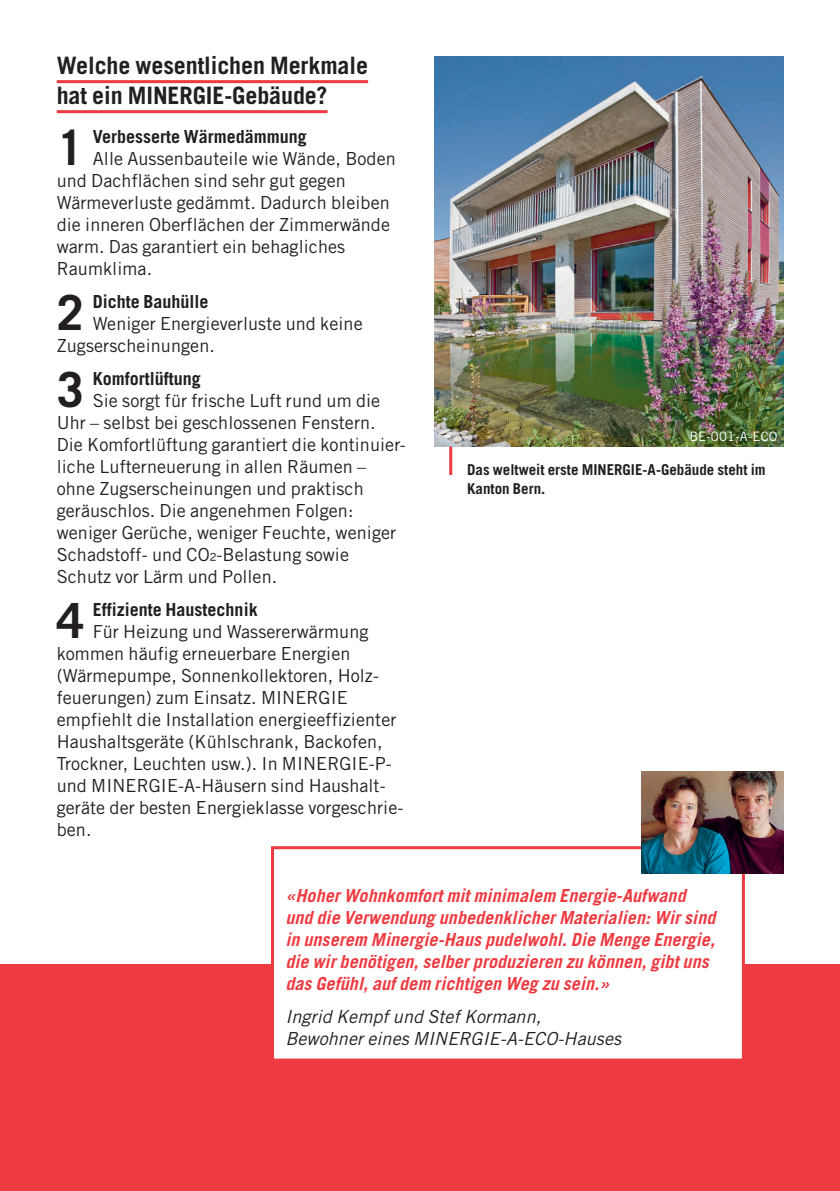
<style>
.page{position:relative;width:840px;height:1191px;background:#fff}
.page>*{position:absolute;margin:0;border:0;box-sizing:border-box;transform-origin:0 0}
.t1{font:700 48.4px "Trade Gothic LT Std";color:#231f20}
.t2{font:700 24px/30px "Trade Gothic LT Std";letter-spacing:-.005em;color:#231f20}
.t3{font:18px/22px "Trade Gothic LT Std";letter-spacing:.005em;color:#231f20}
.t4{font:italic 700 18px/22px "Trade Gothic LT Std";letter-spacing:.005em;color:#ee3a41}
.t5{font:700 18px "Trade Gothic LT Std";color:#231f20}
.t6{font:italic 18px/22px "Trade Gothic LT Std";letter-spacing:.005em;color:#231f20}
.t7{font:700 15px/19px "Trade Gothic LT Std";color:#231f20}
.t8{font:13px "Trade Gothic LT Std";letter-spacing:.015em;color:#fff}
</style>
<div class="page">
<div style="left:0;top:964px;width:839px;height:227px;background:#ee3a41"></div>
<hr style="left:57px;top:80px;width:311px;height:3px;background:#ee3a41">
<hr style="left:57px;top:110px;width:270px;height:3px;background:#ee3a41">
<div style="left:272px;top:847px;width:471px;height:213px;background:#fff"></div>
<div style="left:271px;top:846px;width:473px;height:215px;border:3px solid #ee3a41"></div>
<img style="left:641px;top:771px;width:141px;height:102px">
<img style="left:434px;top:57px;width:348px;height:389px">
<hr style="left:449px;top:446px;width:3px;height:29px;background:#ee3a41">
<h2 class="t2" style="left:57px;top:50px;width:312px">Welche wesentlichen Merkmale hat ein MINERGIE-Gebäude?</h2>
<h1 class="t1" style="left:57px;top:118px;width:28px">1</h1>
<p class="t5" style="left:93px;top:126px;width:215px">Verbesserte Wärmedämmung</p>
<p class="t3" style="left:57px;top:147px;width:340px;text-indent:36px">Alle Aussenbauteile wie Wände, Boden und Dachflächen sind sehr gut gegen Wärmeverluste gedämmt. Dadurch bleiben die inneren Oberflächen der Zimmerwände warm. Das garantiert ein behagliches Raumklima.</p>
<h1 class="t1" style="left:57px;top:283px;width:28px">2</h1>
<p class="t5" style="left:93px;top:291px;width:117px">Dichte Bauhülle</p>
<p class="t3" style="left:57px;top:312px;width:307px;text-indent:36px">Weniger Energieverluste und keine<br>Zugserscheinungen.</p>
<h1 class="t1" style="left:57px;top:360px;width:28px">3</h1>
<p class="t5" style="left:93px;top:368px;width:110px">Komfortlüftung</p>
<p class="t3" style="left:57px;top:389px;width:349px;text-indent:36px">Sie sorgt für frische Luft rund um die Uhr – selbst bei geschlossenen Fenstern.<br>Die Komfortlüftung garantiert die kontinuier&shy;liche Lufterneuerung in allen Räumen – ohne Zugserscheinungen und praktisch geräuschlos. Die angenehmen Folgen: weniger Gerüche, weniger Feuchte, weniger Schadstoff- und CO²-Belastung sowie Schutz vor Lärm und Pollen.</p>
<h1 class="t1" style="left:57px;top:591px;width:28px">4</h1>
<p class="t5" style="left:93px;top:599px;width:166px">Effiziente Haustechnik</p>
<p class="t3" style="left:57px;top:620px;width:348px;text-indent:36px">Für Heizung und Wassererwärmung kommen häufig erneuerbare Energien (Wärmepumpe, Sonnenkollektoren, Holz&shy;feuerungen) zum Einsatz. MINERGIE empfiehlt die Installation energieeffizienter Haushaltsgeräte (Kühlschrank, Backofen, Trockner, Leuchten usw.). In MINERGIE-P&shy;und MINERGIE-A-Häusern sind Haushalt&shy;geräte der besten Energieklasse vorgeschrie&shy;ben.</p>
<p class="t8" style="left:689px;top:428px;width:90px">BE-001-A-ECO</p>
<p class="t7" style="left:467px;top:460px;width:300px">Das weltweit erste MINERGIE-A-Gebäude steht im<br>Kanton Bern.</p>
<p class="t4" style="left:285px;top:884px;width:431px">«Hoher Wohnkomfort mit minimalem Energie-Aufwand und die Verwendung unbedenklicher Materialien: Wir sind in unserem Minergie-Haus pudelwohl. Die Menge Energie, die wir benötigen, selber produzieren zu können, gibt uns das Gefühl, auf dem richtigen Weg zu sein.»</p>
<p class="t6" style="left:285px;top:1005px;width:337px">Ingrid Kempf und Stef Kormann,<br>Bewohner eines MINERGIE-A-ECO-Hauses</p>
</div>
